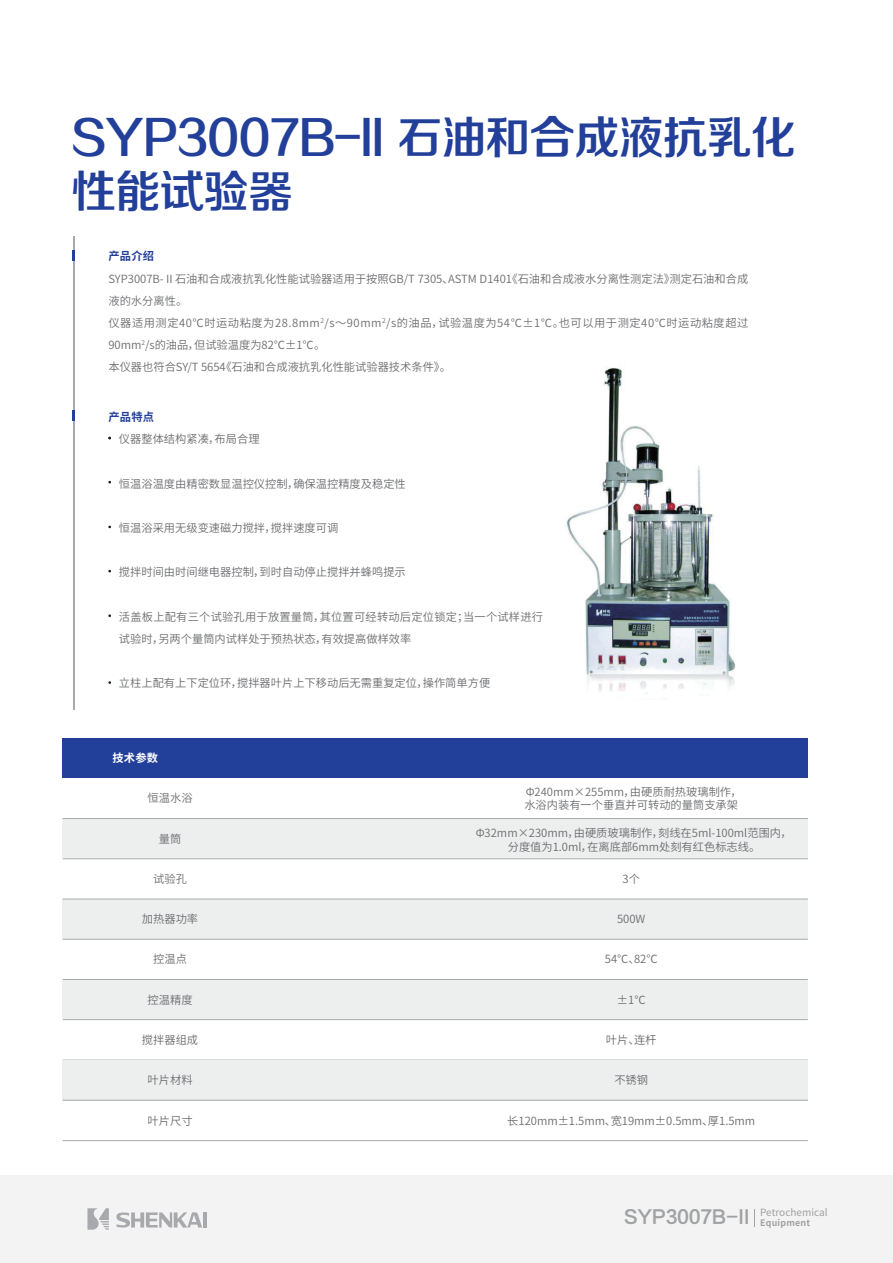
<style>
.page{position:relative;width:893px;height:1263px;background:#fff}
.page>*{position:absolute;margin:0;border:0;box-sizing:border-box;transform-origin:0 0}
.t1{font:45.15px/54.2px "FZZZHONGJW GB1 0";letter-spacing:-.02em;color:#223f99}
.t2{font:18.15px "FZLTZHK GBK1 0";letter-spacing:-.02em;color:#a0a2a4}
.t3{font:11.25px/22.2px "Source Han Sans CN";color:#6c6d70}
.t4{font:11.25px/22.2px "Source Han Sans CN";letter-spacing:.02em;color:#6c6d70}
.t5{font:700 11.25px "Source Han Sans CN";letter-spacing:.02em;color:#223f99}
.t6{font:700 11.25px "Source Han Sans CN";color:#fff}
.t7{font:10.05px "Source Han Sans CN";color:#a2a1a2}
</style>
<div class="page">
<hr style="left:73px;top:236px;width:1px;height:474px;background:#a8a9ad">
<svg style="left:72px;top:250px;width:3px;height:11px"></svg>
<svg style="left:72px;top:410px;width:3px;height:11px"></svg>
<div style="left:63px;top:738px;width:745px;height:40px;background:#223f99"></div>
<div style="left:63px;top:818px;width:745px;height:41px;background:#edeeee"></div>
<div style="left:63px;top:899px;width:745px;height:40px;background:#edeeee"></div>
<div style="left:63px;top:980px;width:745px;height:40px;background:#edeeee"></div>
<hr style="left:63px;top:979px;width:745px;height:1px;background:#a8a9ad">
<hr style="left:63px;top:939px;width:745px;height:1px;background:#a8a9ad">
<hr style="left:63px;top:899px;width:745px;height:1px;background:#a8a9ad">
<hr style="left:63px;top:858px;width:745px;height:1px;background:#a8a9ad">
<hr style="left:63px;top:818px;width:745px;height:1px;background:#a8a9ad">
<hr style="left:63px;top:1019px;width:745px;height:1px;background:#a8a9ad">
<div style="left:63px;top:1060px;width:745px;height:40px;background:#edeeee"></div>
<hr style="left:63px;top:1140px;width:745px;height:1px;background:#a8a9ad">
<hr style="left:63px;top:1100px;width:745px;height:1px;background:#a8a9ad">
<img style="left:566px;top:367px;width:169px;height:327px">
<div style="left:0;top:1176px;width:893px;height:87px;background:#f3f3f3"></div>
<svg style="left:87px;top:1208px;width:22px;height:22px"></svg>
<hr style="left:203px;top:1212px;width:4px;height:15px;background:#a8a9ad">
<svg style="left:116px;top:1212px;width:86px;height:15px"></svg>
<h1 class="t1" style="left:71px;top:113px;width:727px">SYP3007B-II 石油和合成液抗乳化性能试验器</h1>
<p class="t5" style="left:108px;top:250px;width:47px">产品介绍</p>
<p class="t3" style="left:108px;top:268px;width:641px">SYP3007B-Ⅱ石油和合成液抗乳化性能试验器适用于按照GB/T 7305、ASTM D1401《石油和合成液水分离性测定法》测定石油和合成液的水分离性。<br>仪器适用测定40℃时运动粘度为28.8mm<sup>2</sup>/s～90mm<sup>2</sup>/s的油品，试验温度为54℃±1℃。也可以用于测定40℃时运动粘度超过90mm<sup>2</sup>/s的油品，但试验温度为82℃±1℃。<br>本仪器也符合SY/T 5654《石油和合成液抗乳化性能试验器技术条件》。</p>
<p class="t5" style="left:108px;top:410px;width:47px">产品特点</p>
<p class="t3" style="left:119px;top:428px;width:142px">仪器整体结构紧凑，布局合理</p>
<p class="t3" style="left:119px;top:472px;width:288px">恒温浴温度由精密数显温控仪控制，确保温控精度及稳定性</p>
<p class="t3" style="left:119px;top:517px;width:221px">恒温浴采用无级变速磁力搅拌，搅拌速度可调</p>
<p class="t3" style="left:119px;top:561px;width:288px">搅拌时间由时间继电器控制，到时自动停止搅拌并蜂鸣提示</p>
<p class="t4" style="left:119px;top:606px;width:426px">活盖板上配有三个试验孔用于放置量筒，其位置可经转动后定位锁定；当一个试样进行试验时，另两个量筒内试样处于预热状态，有效提高做样效率</p>
<p class="t3" style="left:119px;top:672px;width:373px">立柱上配有上下定位环，搅拌器叶片上下移动后无需重复定位，操作简单方便</p>
<p class="t6" style="left:112px;top:752px;width:47px">技术参数</p>
<p class="t3" style="left:148px;top:787px;width:46px">恒温水浴</p>
<p class="t3" style="left:524px;top:785px;width:219px;line-height:13.2px">Φ240mm×255mm，由硬质耐热玻璃制作，水浴内装有一个垂直并可转动的量筒支承架</p>
<p class="t3" style="left:159px;top:828px;width:24px">量筒</p>
<p class="t3" style="left:476px;top:827px;width:317px;line-height:13.2px;text-align:center">Φ32mm×230mm，由硬质玻璃制作，刻线在5ml-100ml范围内，分度值为1.0ml，在离底部6mm处刻有红色标志线。</p>
<p class="t3" style="left:153px;top:868px;width:35px">试验孔</p>
<p class="t3" style="left:622px;top:868px;width:19px">3个</p>
<p class="t3" style="left:142px;top:908px;width:58px">加热器功率</p>
<p class="t3" style="left:153px;top:948px;width:35px">控温点</p>
<p class="t3" style="left:148px;top:989px;width:46px">控温精度</p>
<p class="t3" style="left:617px;top:908px;width:30px">500W</p>
<p class="t3" style="left:605px;top:948px;width:54px">54℃、82℃</p>
<p class="t3" style="left:617px;top:989px;width:30px">±1℃</p>
<p class="t3" style="left:142px;top:1029px;width:58px">搅拌器组成</p>
<p class="t3" style="left:606px;top:1029px;width:52px">叶片、连杆</p>
<p class="t3" style="left:148px;top:1069px;width:47px">叶片材料</p>
<p class="t3" style="left:148px;top:1110px;width:47px">叶片尺寸</p>
<p class="t3" style="left:507px;top:1110px;width:249px">长120mm±1.5mm、宽19mm±0.5mm、厚1.5mm</p>
<p class="t3" style="left:614px;top:1069px;width:35px">不锈钢</p>
<p class="t7" style="left:760px;top:1206px;width:69px">Petrochemical</p>
<h2 class="t2" style="left:624px;top:1207px;width:188px">SYP3007B-II <sub>Equipment</sub></h2>
</div>
